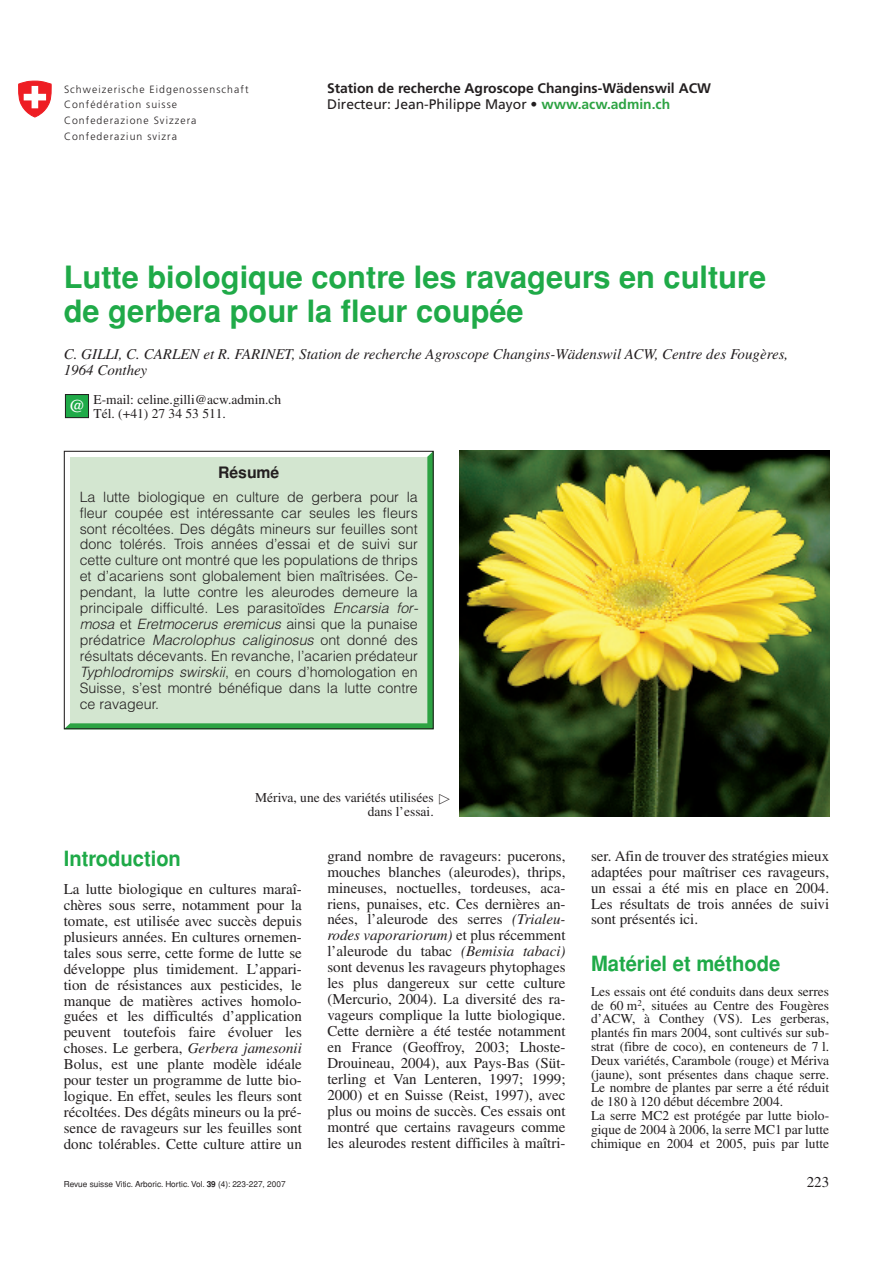
<style>
.page{position:relative;width:893px;height:1263px;background:#fff}
.page>*{position:absolute;margin:0;border:0;box-sizing:border-box;transform-origin:0 0}
.t1{font:700 30.75px/34px "Helvetica";color:#1faa48}
.t2{font:700 21px "Helvetica";color:#1faa48;scale:.96 1}
.t3{font:700 15.75px "Helvetica";color:#231f20}
.t4{font:15px/15.9px "Times";color:#231f20;text-align:justify}
.t5{font:italic 15px/15.9px "Times";color:#231f20}
.t6{font:300 14.25px/15.9px "Helvetica";color:#231f20;text-align:justify}
.t7{font:700 13.8px/15.8px "Frutiger";color:#231f20}
.t8{font:13.5px/13.8px "Times";color:#231f20}
.t9{font:300 10.5px/15.9px "Frutiger";letter-spacing:.1em;color:#231f20}
.t10{font:8.25px "Helvetica";color:#231f20}
.s1{font-weight:400}
.s2{color:#2da343}
.s3{font-style:italic}
.s4{font-weight:700}
</style>
<div class="page">
<div style="left:66px;top:453px;width:366px;height:274px;background:#d3e6d0"></div>
<svg style="left:18px;top:80px;width:34px;height:38px"></svg>
<div style="left:65px;top:394px;width:24px;height:24px;background:#1faa48"></div>
<div style="left:65px;top:394px;width:24px;height:24px;border:1px solid #231f20"></div>
<div style="left:64px;top:451px;width:370px;height:278px;border:1px solid #231f20"></div>
<img style="left:459px;top:451px;width:370px;height:365px">
<p class="t9" style="left:64px;top:82px;width:186px">Schweizerische Eidgenossenschaft<br>Confédération suisse<br>Confederazione Svizzera<br>Confederaziun svizra</p>
<p class="t7" style="left:327px;top:81px;width:385px">Station de recherche Agroscope Changins-Wädenswil ACW<br><span class="s1">Directeur: Jean-Philippe Mayor</span> • <span class="s2">www.acw.admin.ch</span></p>
<h1 class="t1" style="left:64px;top:260px;width:704px">Lutte biologique contre les ravageurs en culture de gerbera pour la fleur coupée</h1>
<p class="t5" style="left:64px;top:348px;width:726px">C. GILLI, C. CARLEN et R. FARINET, Station de recherche Agroscope Changins-Wädenswil ACW, Centre des Fougères,<br>1964 Conthey</p>
<p class="t8" style="left:69px;top:393px;width:213px;line-height:14.2px;text-indent:24px">E-mail: celine.gilli@acw.admin.ch <sup>@</sup> Tél. (+41) 27 34 53 511.</p>
<p class="t3" style="left:218px;top:463px;width:63px">Résumé</p>
<p class="t6" style="left:80px;top:489px;width:340px">La lutte biologique en culture de gerbera pour la fleur coupée est intéressante car seules les fleurs sont récoltées. Des dégâts mineurs sur feuilles sont donc tolérés. Trois années d’essai et de suivi sur cette culture ont montré que les populations de thrips et d’acariens sont globalement bien maîtrisées. Ce&shy;pendant, la lutte contre les aleurodes demeure la principale difficulté. Les parasitoïdes <span class="s3">Encarsia for&shy;mosa</span> et <span class="s3">Eretmocerus eremicus</span> ainsi que la punaise prédatrice <span class="s3">Macrolophus caliginosus</span> ont donné des résultats décevants. En revanche, l’acarien prédateur <span class="s3">Typhlodromips swirskii</span>, en cours d’homologation en Suisse, s’est montré bénéfique dans la lutte contre ce ravageur.</p>
<p class="t8" style="left:255px;top:792px;width:180px;text-align:right">Mériva, une des variétés utilisées dans l’essai.</p>
<h2 class="t2" style="left:64px;top:846px;width:124px">Introduction</h2>
<p class="t4" style="left:64px;top:882px;width:240px">La lutte biologique en cultures maraî&shy;chères sous serre, notamment pour la tomate, est utilisée avec succès depuis plusieurs années. En cultures ornemen&shy;tales sous serre, cette forme de lutte se développe plus timidement. L’appari&shy;tion de résistances aux pesticides, le manque de matières actives homolo&shy;guées et les difficultés d’application peuvent toutefois faire évoluer les choses. Le gerbera, <span class="s3">Gerbera jamesonii </span>Bolus, est une plante modèle idéale pour tester un programme de lutte bio&shy;logique. En effet, seules les fleurs sont récoltées. Des dégâts mineurs ou la pré&shy;sence de ravageurs sur les feuilles sont donc tolérables. Cette culture attire un</p>
<p class="t4" style="left:327px;top:849px;width:240px">grand nombre de ravageurs: pucerons, mouches blanches (aleurodes), thrips, mineuses, noctuelles, tordeuses, aca&shy;riens, punaises, etc. Ces dernières an&shy;nées, l’aleurode des serres <span class="s3">(Trialeu&shy;rodes vaporariorum)</span> et plus récemment l’aleurode du tabac <span class="s3">(Bemisia tabaci) </span>sont devenus les ravageurs phytophages les plus dangereux sur cette culture (Mercurio, 2004). La diversité des ra&shy;vageurs complique la lutte biologique.<br>Cette dernière a été testée notamment en France (Geoffroy, 2003; Lhoste-Drouineau, 2004), aux Pays-Bas (Süt&shy;terling et Van Lenteren, 1997; 1999; 2000) et en Suisse (Reist, 1997), avec plus ou moins de succès. Ces essais ont montré que certains ravageurs comme les aleurodes restent difficiles à maîtri-</p>
<p class="t4" style="left:591px;top:849px;width:240px">ser. Afin de trouver des stratégies mieux adaptées pour maîtriser ces ravageurs, un essai a été mis en place en 2004.<br>Les résultats de trois années de suivi sont présentés ici.</p>
<h2 class="t2" style="left:591px;top:952px;width:199px">Matériel et méthode</h2>
<p class="t8" style="left:591px;top:986px;width:240px">Les essais ont été conduits dans deux serres de 60 m<sup>2</sup>, situées au Centre des Fougères d’ACW, à Conthey (VS). Les gerberas, plantés fin mars 2004, sont cultivés sur sub&shy;strat (fibre de coco), en conteneurs de 7 l.<br>Deux variétés, Carambole (rouge) et Mériva (jaune), sont présentes dans chaque serre.<br>Le nombre de plantes par serre a été réduit de 180 à 120 début décembre 2004.<br>La serre MC2 est protégée par lutte biolo&shy;gique de 2004 à 2006, la serre MC1 par lutte chimique en 2004 et 2005, puis par lutte</p>
<p class="t10" style="left:64px;top:1179px;width:223px">Revue suisse Vitic. Arboric. Hortic. Vol. <span class="s4">39</span> (4): 223-227, 2007</p>
<p class="t4" style="left:807px;top:1175px;width:24px">223</p>
</div>
